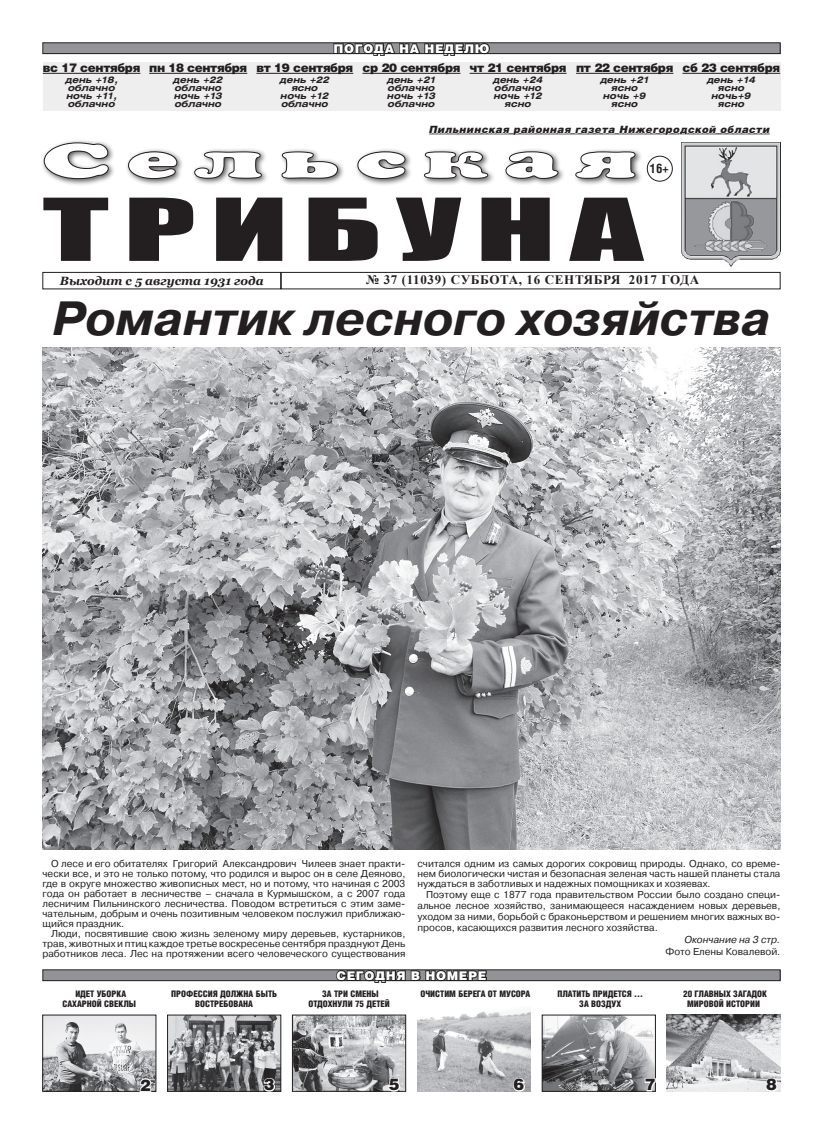
<style>
.page{position:relative;width:823px;height:1134px;background:#fff}
.page>*{position:absolute;margin:0;border:0;box-sizing:border-box;transform-origin:0 0}
.шапка{font:80px "Impact";letter-spacing:.1em;color:#231f20;scale:1.8 1}
.заг_1{font:italic 700 48px "Pragmatica C";color:#231f20}
.шапка-2{font:900 48px "a Cooper";letter-spacing:.2em;color:#fff;scale:1.9 1}
.текст_2{font:900 16px "Helios";color:#231f20}
.подзаг3{font:700 13px "Times New Roman";letter-spacing:.05em;color:#231f20}
.текст_2-2{font:700 13px "Helios Cond";color:#231f20}
.текст_2-3{font:900 12px "Helios";letter-spacing:-.03em;color:#231f20}
.подзаг_1{font:900 12px "Helios";letter-spacing:.05em;color:#fff}
.подзаг_2{font:italic 700 12px "Georgia";color:#231f20}
.текст_1{font:10px/10px "Pragmatica C";color:#231f20;text-align:justify}
.подзаг3-2{font:italic 900 10px "Helios";letter-spacing:.05em;color:#231f20}
.текст_1-2{font:italic 10px "Pragmatica C";color:#231f20}
.текст_2-4{font:italic 700 9px "Helios Ext";color:#231f20}
.текст_2-5{font:900 9px/10px "Helios Cond";color:#231f20;text-align:center}
</style>
<div class="page">
<img style="left:417px;top:1011px;width:113px;height:80px">
<img style="left:666px;top:1015px;width:114px;height:76px">
<img style="left:543px;top:1017px;width:110px;height:72px">
<div style="left:541px;top:1015px;width:114px;height:76px;border:1px solid #231f20"></div>
<img style="left:294px;top:1017px;width:109px;height:72px">
<div style="left:292px;top:1015px;width:113px;height:76px;border:1px solid #231f20"></div>
<img style="left:169px;top:1017px;width:110px;height:72px">
<div style="left:167px;top:1015px;width:114px;height:76px;border:1px solid #231f20"></div>
<img style="left:45px;top:1017px;width:109px;height:72px">
<svg style="left:429px;top:133px;width:341px;height:2px"></svg>
<div style="left:43px;top:272px;width:238px;height:17px;border:1px solid #231f20"></div>
<div style="left:281px;top:272px;width:499px;height:17px;border:1px solid #231f20"></div>
<div style="left:40px;top:139px;width:733px;height:76px;background:#231f20;opacity:.75"></div>
<svg style="left:43px;top:141px;width:67px;height:39px"></svg>
<svg style="left:127px;top:150px;width:51px;height:30px;background:#787576"></svg>
<svg style="left:193px;top:150px;width:69px;height:30px;background:#848283"></svg>
<svg style="left:280px;top:150px;width:59px;height:30px"></svg>
<svg style="left:356px;top:150px;width:50px;height:30px"></svg>
<svg style="left:423px;top:150px;width:66px;height:30px;background:#7a7878"></svg>
<svg style="left:504px;top:150px;width:55px;height:30px;background:#797777"></svg>
<svg style="left:573px;top:150px;width:63px;height:30px;background:#787677"></svg>
<div style="left:647px;top:156px;width:25px;height:25px;background:#fff;border-radius:50%"></div>
<div style="left:646px;top:156px;width:26px;height:25px;border:1px solid #231f20;border-radius:50%"></div>
<div style="left:43px;top:970px;width:736px;height:11px;background:#919396"></div>
<svg style="left:335px;top:971px;width:152px;height:12px"></svg>
<div style="left:43px;top:969px;width:737px;height:12px;border:1px solid #231f20"></div>
<img style="left:680px;top:142px;width:100px;height:125px">
<div style="left:43px;top:43px;width:736px;height:11px;background:#939598"></div>
<svg style="left:332px;top:42px;width:158px;height:14px"></svg>
<div style="left:43px;top:43px;width:737px;height:11px;border:1px solid #231f20"></div>
<div style="left:43px;top:62px;width:737px;height:49px;background:#eeeeef"></div>
<hr style="left:43px;top:73px;width:97px;height:1px;background:#231f20">
<hr style="left:149px;top:73px;width:98px;height:1px;background:#231f20">
<hr style="left:256px;top:73px;width:97px;height:1px;background:#231f20">
<hr style="left:362px;top:73px;width:98px;height:1px;background:#231f20">
<hr style="left:469px;top:73px;width:97px;height:1px;background:#231f20">
<hr style="left:575px;top:73px;width:98px;height:1px;background:#231f20">
<hr style="left:682px;top:73px;width:97px;height:1px;background:#231f20">
<svg style="left:138px;top:1077px;width:14px;height:15px"></svg>
<svg style="left:262px;top:1077px;width:14px;height:15px"></svg>
<svg style="left:386px;top:1077px;width:14px;height:15px"></svg>
<svg style="left:512px;top:1077px;width:13px;height:15px"></svg>
<svg style="left:643px;top:1077px;width:13px;height:15px"></svg>
<svg style="left:764px;top:1077px;width:14px;height:15px"></svg>
<img style="left:43px;top:347px;width:737px;height:502px">
<p class="текст_2-3" style="left:43px;top:60px;width:99px">вс 17 сентября</p>
<p class="текст_2-4" style="left:66px;top:74px;width:53px">день +18,</p>
<p class="текст_2-4" style="left:68px;top:82px;width:49px">облачно</p>
<p class="текст_2-4" style="left:66px;top:90px;width:52px">ночь +11,</p>
<p class="текст_2-4" style="left:68px;top:98px;width:49px">облачно</p>
<p class="текст_2-3" style="left:149px;top:60px;width:99px">пн 18 сентября</p>
<p class="текст_2-4" style="left:173px;top:74px;width:51px">день +22</p>
<p class="текст_2-4" style="left:175px;top:82px;width:49px">облачно</p>
<p class="текст_2-4" style="left:174px;top:90px;width:50px">ночь +13</p>
<p class="текст_2-4" style="left:175px;top:98px;width:49px">облачно</p>
<p class="подзаг_1" style="left:333px;top:41px;width:157px">погода на неделю</p>
<p class="текст_2-3" style="left:256px;top:60px;width:98px">вт 19 сентября</p>
<p class="текст_2-4" style="left:280px;top:74px;width:51px">день +22</p>
<p class="текст_2-4" style="left:291px;top:82px;width:28px">ясно</p>
<p class="текст_2-4" style="left:280px;top:90px;width:50px">ночь +12</p>
<p class="текст_2-4" style="left:281px;top:98px;width:49px">облачно</p>
<p class="текст_2-3" style="left:362px;top:60px;width:99px">ср 20 сентября</p>
<p class="текст_2-4" style="left:387px;top:74px;width:50px">день +21</p>
<p class="текст_2-4" style="left:388px;top:82px;width:49px">облачно</p>
<p class="текст_2-4" style="left:387px;top:90px;width:50px">ночь +13</p>
<p class="текст_2-4" style="left:388px;top:98px;width:49px">облачно</p>
<p class="текст_2-3" style="left:469px;top:60px;width:98px">чт 21 сентября</p>
<p class="текст_2-4" style="left:493px;top:74px;width:51px">день +24</p>
<p class="текст_2-4" style="left:494px;top:82px;width:49px">облачно</p>
<p class="текст_2-4" style="left:493px;top:90px;width:50px">ночь +12</p>
<p class="текст_2-4" style="left:504px;top:98px;width:28px">ясно</p>
<p class="текст_2-3" style="left:575px;top:60px;width:99px">пт 22 сентября</p>
<p class="текст_2-4" style="left:600px;top:74px;width:50px">день +21</p>
<p class="текст_2-4" style="left:611px;top:82px;width:28px">ясно</p>
<p class="текст_2-4" style="left:603px;top:90px;width:44px">ночь +9</p>
<p class="текст_2-4" style="left:611px;top:98px;width:28px">ясно</p>
<p class="текст_2-3" style="left:682px;top:60px;width:99px">сб 23 сентября</p>
<p class="текст_2-4" style="left:706px;top:74px;width:50px">день +14</p>
<p class="текст_2-4" style="left:717px;top:82px;width:28px">ясно</p>
<p class="текст_2-4" style="left:711px;top:90px;width:41px">ночь+9</p>
<p class="текст_2-4" style="left:717px;top:98px;width:28px">ясно</p>
<p class="подзаг3-2" style="left:429px;top:123px;width:342px">Пильнинская районная газета Нижегородской области</p>
<p class="шапка-2" style="left:43px;top:134px;width:314px">Сельская</p>
<p class="текст_2-2" style="left:649px;top:161px;width:20px">16+</p>
<p class="шапка" style="left:43px;top:167px;width:335px">ТРИБУНА</p>
<p class="подзаг_2" style="left:60px;top:273px;width:205px">Выходит с 5 августа 1931 года</p>
<p class="подзаг3" style="left:366px;top:271px;width:334px">№ 37 (11039) суббота, 16 сентября 2017 года</p>
<p class="заг_1" style="left:53px;top:292px;width:718px">Романтик лесного хозяйства</p>
<p class="текст_1" style="left:43px;top:858px;width:364px;text-indent:9px">О лесе и его обитателях Григорий Александрович Чилеев знает практи&shy;чески все, и это не только потому, что родился и вырос он в селе Деяново, где в округе множество живописных мест, но и потому, что начиная с 2003 года он работает в лесничестве – сначала в Курмышском, а с 2007 года лесничим Пильнинского лесничества. Поводом встретиться с этим заме&shy;чательным, добрым и очень позитивным человеком послужил приближаю&shy;щийся праздник.</p>
<p class="текст_1" style="left:43px;top:928px;width:364px;text-indent:9px">Люди, посвятившие свою жизнь зеленому миру деревьев, кустарников, трав, животных и птиц каждое третье воскресенье сентября празднуют День работников леса. Лес на протяжении всего человеческого существования</p>
<p class="текст_1" style="left:417px;top:858px;width:364px">считался одним из самых дорогих сокровищ природы. Однако, со време&shy;нем биологически чистая и безопасная зеленая часть нашей планеты стала нуждаться в заботливых и надежных помощниках и хозяевах.</p>
<p class="текст_1" style="left:417px;top:889px;width:364px;line-height:11px;text-indent:9px">Поэтому еще с 1877 года правительством России было создано специ&shy;альное лесное хозяйство, занимающееся насаждением новых деревьев, уходом за ними, борьбой с браконьерством и решением многих важных во&shy;просов, касающихся развития лесного хозяйства.</p>
<p class="текст_1-2" style="left:684px;top:934px;width:97px">Окончание на 3 стр.</p>
<p class="текст_1" style="left:665px;top:946px;width:116px">Фото Елены Ковалевой.</p>
<p class="текст_2-5" style="left:62px;top:988px;width:75px">Идет уборка сахарной свеклы</p>
<p class="текст_2-5" style="left:171px;top:988px;width:107px">Профессия должна быть востребована</p>
<p class="подзаг_1" style="left:336px;top:968px;width:151px">Сегодня в номере</p>
<p class="текст_2-5" style="left:308px;top:988px;width:83px">За три смены отдохнули 75 детей</p>
<p class="текст_2-5" style="left:420px;top:988px;width:111px">очистим берега от мусора</p>
<p class="текст_2-5" style="left:557px;top:988px;width:87px">Платить придется ...</p>
<p class="текст_2-5" style="left:579px;top:998px;width:43px">за воздух</p>
<p class="текст_2-5" style="left:682px;top:988px;width:85px">20 главных загадок мировой истории</p>
<p class="текст_2" style="left:140px;top:1075px;width:12px">2</p>
<p class="текст_2" style="left:264px;top:1074px;width:12px">3</p>
<p class="текст_2" style="left:388px;top:1074px;width:12px">5</p>
<p class="текст_2" style="left:513px;top:1074px;width:12px">6</p>
<p class="текст_2" style="left:644px;top:1074px;width:12px">7</p>
<p class="текст_2" style="left:765px;top:1074px;width:12px">8</p>
</div>
